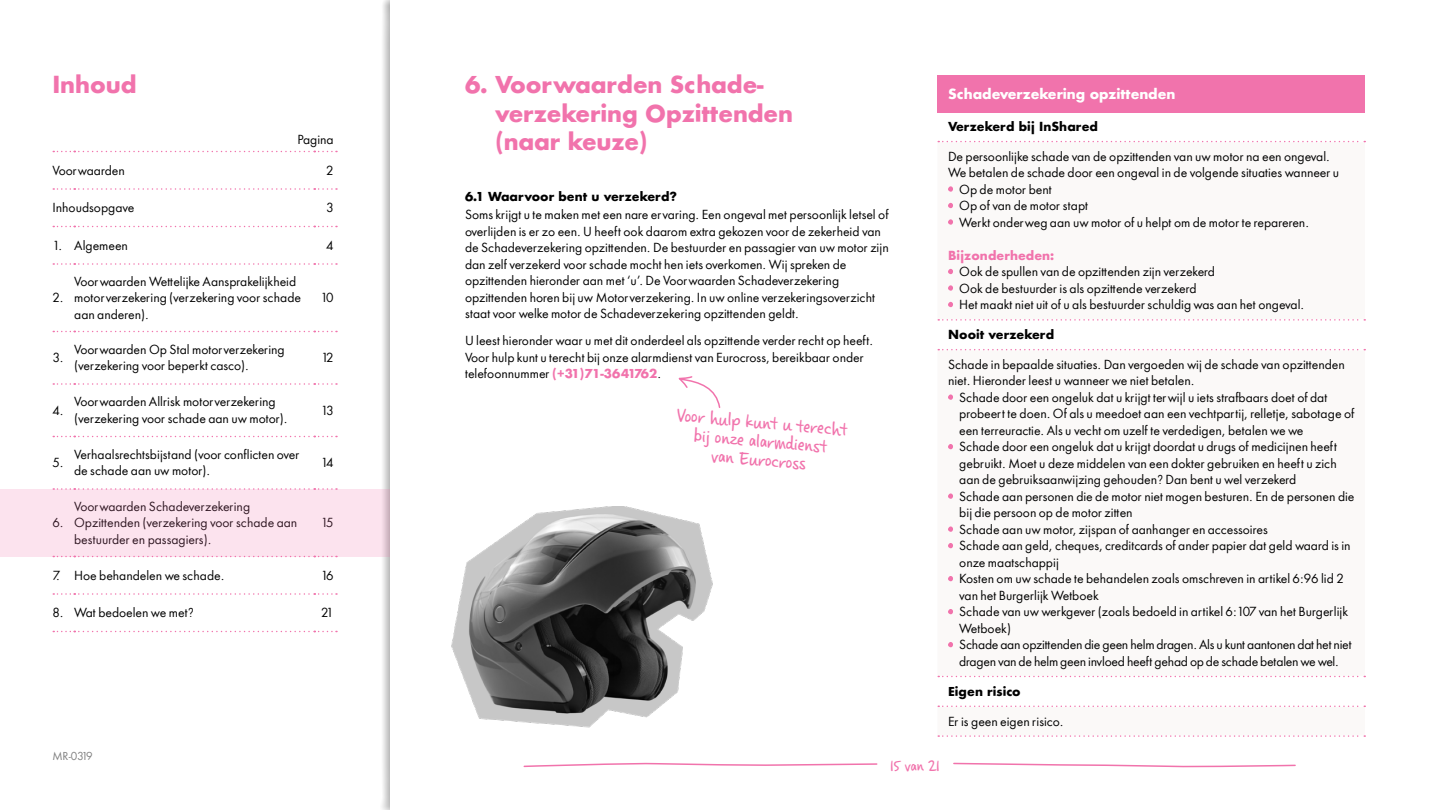
<style>
.page{position:relative;width:1440px;height:810px;background:#fff}
.page>*{position:absolute;margin:0;border:0;box-sizing:border-box;transform-origin:0 0}
.t1{font:700 22.5px/28.5px "In Shared Sans";letter-spacing:-.01em;color:#f173ac}
.t2{font:19.5px/18.8px "Casino Hand";color:#f173ac;text-align:center}
.t3{font:16.5px "Casino Hand";letter-spacing:-.015em;color:#f173ac}
.t4{font:700 13.5px "In Shared Sans";letter-spacing:-.01em;color:#fff}
.t5{font:12px/16.5px "In Shared Sans";color:#000}
.t6{font:700 12px "In Shared Sans";color:#000}
.t7{font:700 12px "In Shared Sans";color:#f173ac}
.t8{font:10.5px "In Shared Sans";letter-spacing:-.095em;color:#808080}
.s1{font-weight:700;color:#f173ac}
</style>
<div class="page">
<svg style="left:523px;top:763px;width:355px;height:5px"></svg>
<svg style="left:953px;top:762px;width:343px;height:5px"></svg>
<svg style="left:53px;top:151px;width:284px;height:1px"></svg>
<svg style="left:53px;top:188px;width:284px;height:2px"></svg>
<svg style="left:53px;top:226px;width:284px;height:1px"></svg>
<svg style="left:53px;top:263px;width:284px;height:2px"></svg>
<svg style="left:53px;top:331px;width:284px;height:1px"></svg>
<svg style="left:53px;top:383px;width:284px;height:2px"></svg>
<svg style="left:53px;top:436px;width:284px;height:1px"></svg>
<svg style="left:53px;top:488px;width:284px;height:1px"></svg>
<svg style="left:53px;top:556px;width:284px;height:1px"></svg>
<svg style="left:53px;top:593px;width:284px;height:2px"></svg>
<svg style="left:53px;top:631px;width:284px;height:1px"></svg>
<div style="left:938px;top:75px;width:427px;height:37px;background:#f173ac"></div>
<svg style="left:938px;top:141px;width:427px;height:1px"></svg>
<svg style="left:938px;top:319px;width:427px;height:2px"></svg>
<svg style="left:938px;top:349px;width:427px;height:1px"></svg>
<svg style="left:938px;top:676px;width:427px;height:1px"></svg>
<svg style="left:938px;top:706px;width:427px;height:1px"></svg>
<svg style="left:938px;top:735px;width:427px;height:2px"></svg>
<svg style="left:948px;top:186px;width:5px;height:6px"></svg>
<svg style="left:948px;top:203px;width:5px;height:5px"></svg>
<svg style="left:948px;top:219px;width:5px;height:6px"></svg>
<svg style="left:948px;top:269px;width:5px;height:5px"></svg>
<svg style="left:948px;top:285px;width:5px;height:6px"></svg>
<svg style="left:948px;top:302px;width:5px;height:5px"></svg>
<svg style="left:948px;top:394px;width:5px;height:6px"></svg>
<svg style="left:948px;top:444px;width:5px;height:5px"></svg>
<svg style="left:948px;top:493px;width:5px;height:6px"></svg>
<svg style="left:948px;top:526px;width:5px;height:6px"></svg>
<svg style="left:948px;top:543px;width:5px;height:5px"></svg>
<svg style="left:948px;top:576px;width:5px;height:5px"></svg>
<svg style="left:948px;top:609px;width:5px;height:5px"></svg>
<svg style="left:948px;top:642px;width:5px;height:5px"></svg>
<svg style="left:678px;top:376px;width:43px;height:32px"></svg>
<img style="left:451px;top:507px;width:262px;height:221px">
<div style="left:0;top:489px;width:389px;height:67px;background:#fce3ee"></div>
<h1 class="t1" style="left:52px;top:70px;width:86px">Inhoud</h1>
<h1 class="t1" style="left:495px;top:70px;width:300px;text-indent:-30px">6. Voorwaarden Schade&shy;verzekering Opzittenden (naar keuze)</h1>
<p class="t6" style="left:465px;top:188px;width:214px">6.1 Waarvoor bent u verzekerd?</p>
<p class="t5" style="left:465px;top:206px;width:425px">Soms krijgt u te maken met een nare ervaring. Een ongeval met persoonlijk letsel of overlijden is er zo een. U heeft ook daarom extra gekozen voor de zekerheid van de Schadeverzekering opzittenden. De bestuurder en passagier van uw motor zijn dan zelf verzekerd voor schade mocht hen iets overkomen. Wij spreken de opzittenden hieronder aan met ‘u’. De Voorwaarden Schadeverzekering opzittenden horen bij uw Motorverzekering. In uw online verzekeringsoverzicht staat voor welke motor de Schadeverzekering opzittenden geldt.</p>
<p class="t5" style="left:465px;top:332px;width:410px">U leest hieronder waar u met dit onderdeel als opzittende verder recht op heeft.<br>Voor hulp kunt u terecht bij onze alarmdienst van Eurocross, bereikbaar onder telefoonnummer <span class="s1">(+31)71-3641762</span>.</p>
<p class="t5" style="left:298px;top:131px;width:38px">Pagina</p>
<p class="t5" style="left:52px;top:162px;width:74px">Voorwaarden</p>
<p class="t5" style="left:326px;top:162px;width:9px">2</p>
<p class="t5" style="left:52px;top:200px;width:84px">Inhoudsopgave</p>
<p class="t5" style="left:326px;top:200px;width:9px">3</p>
<p class="t5" style="left:52px;top:237px;width:77px">1. Algemeen</p>
<p class="t5" style="left:326px;top:237px;width:9px">4</p>
<p class="t5" style="left:74px;top:273px;width:228px">Voorwaarden Wettelijke Aansprakelijkheid motorverzekering (verzekering voor schade aan anderen).</p>
<p class="t5" style="left:52px;top:290px;width:13px">2.</p>
<p class="t5" style="left:320px;top:290px;width:15px">10</p>
<p class="t5" style="left:52px;top:350px;width:13px">3.</p>
<p class="t5" style="left:74px;top:341px;width:212px">Voorwaarden Op Stal motorverzekering (verzekering voor beperkt casco).</p>
<p class="t5" style="left:321px;top:350px;width:14px">12</p>
<p class="t5" style="left:52px;top:402px;width:13px">4.</p>
<p class="t5" style="left:74px;top:394px;width:215px">Voorwaarden Allrisk motorverzekering (verzekering voor schade aan uw motor).</p>
<p class="t5" style="left:321px;top:402px;width:14px">13</p>
<p class="t5" style="left:52px;top:455px;width:13px">5.</p>
<p class="t5" style="left:74px;top:446px;width:227px">Verhaalsrechtsbijstand (voor conflicten over de schade aan uw motor).</p>
<p class="t5" style="left:321px;top:455px;width:14px">14</p>
<h2 class="t2" style="left:678px;top:406px;width:173px;rotate:5deg">Voor hulp kunt u terecht bij onze alarmdienst<br>van Eurocross</h2>
<p class="t5" style="left:52px;top:515px;width:13px">6.</p>
<p class="t5" style="left:74px;top:498px;width:225px">Voorwaarden Schadeverzekering<br>Opzittenden (verzekering voor schade aan bestuurder en passagiers).</p>
<p class="t5" style="left:321px;top:515px;width:14px">15</p>
<p class="t5" style="left:52px;top:567px;width:173px">7. Hoe behandelen we schade.</p>
<p class="t5" style="left:321px;top:567px;width:14px">16</p>
<p class="t5" style="left:52px;top:605px;width:143px">8. Wat bedoelen we met?</p>
<p class="t5" style="left:321px;top:605px;width:14px">21</p>
<p class="t8" style="left:52px;top:749px;width:42px">MR-0319</p>
<h3 class="t3" style="left:890px;top:756px;width:52px">15 van 21</h3>
<p class="t4" style="left:948px;top:84px;width:229px">Schadeverzekering opzittenden</p>
<p class="t6" style="left:948px;top:118px;width:152px">Verzekerd bij InShared</p>
<p class="t5" style="left:948px;top:148px;width:383px">De persoonlijke schade van de opzittenden van uw motor na een ongeval.</p>
<p class="t5" style="left:948px;top:165px;width:393px">We betalen de schade door een ongeval in de volgende situaties wanneer u</p>
<p class="t5" style="left:959px;top:181px;width:94px">Op de motor bent</p>
<p class="t5" style="left:959px;top:198px;width:130px">Op of van de motor stapt</p>
<p class="t5" style="left:959px;top:214px;width:351px">Werkt onderweg aan uw motor of u helpt om de motor te repareren.</p>
<p class="t7" style="left:948px;top:247px;width:108px">Bijzonderheden:</p>
<p class="t5" style="left:959px;top:264px;width:346px">Ook de spullen van de opzittenden zijn verzekerd<br>Ook de bestuurder is als opzittende verzekerd<br>Het maakt niet uit of u als bestuurder schuldig was aan het ongeval.</p>
<p class="t6" style="left:948px;top:327px;width:108px">Nooit verzekerd</p>
<p class="t5" style="left:948px;top:356px;width:398px">Schade in bepaalde situaties. Dan vergoeden wij de schade van opzittenden niet. Hieronder leest u wanneer we niet betalen.</p>
<p class="t5" style="left:959px;top:389px;width:397px">Schade door een ongeluk dat u krijgt terwijl u iets strafbaars doet of dat probeert te doen. Of als u meedoet aan een vechtpartij, relletje, sabotage of een terreuractie. Als u vecht om uzelf te verdedigen, betalen we we<br>Schade door een ongeluk dat u krijgt doordat u drugs of medicijnen heeft gebruikt. Moet u deze middelen van een dokter gebruiken en heeft u zich aan de gebruiksaanwijzing gehouden? Dan bent u wel verzekerd<br>Schade aan personen die de motor niet mogen besturen. En de personen die bij die persoon op de motor zitten<br>Schade aan uw motor, zijspan of aanhanger en accessoires<br>Schade aan geld, cheques, creditcards of ander papier dat geld waard is in onze maatschappij<br>Kosten om uw schade te behandelen zoals omschreven in artikel 6:96 lid 2 van het Burgerlijk Wetboek<br>Schade van uw werkgever (zoals bedoeld in artikel 6:107 van het Burgerlijk Wetboek)<br>Schade aan opzittenden die geen helm dragen. Als u kunt aantonen dat het niet dragen van de helm geen invloed heeft gehad op de schade betalen we wel.</p>
<p class="t6" style="left:948px;top:683px;width:74px">Eigen risico</p>
<p class="t5" style="left:948px;top:713px;width:117px">Er is geen eigen risico.</p>
</div>
